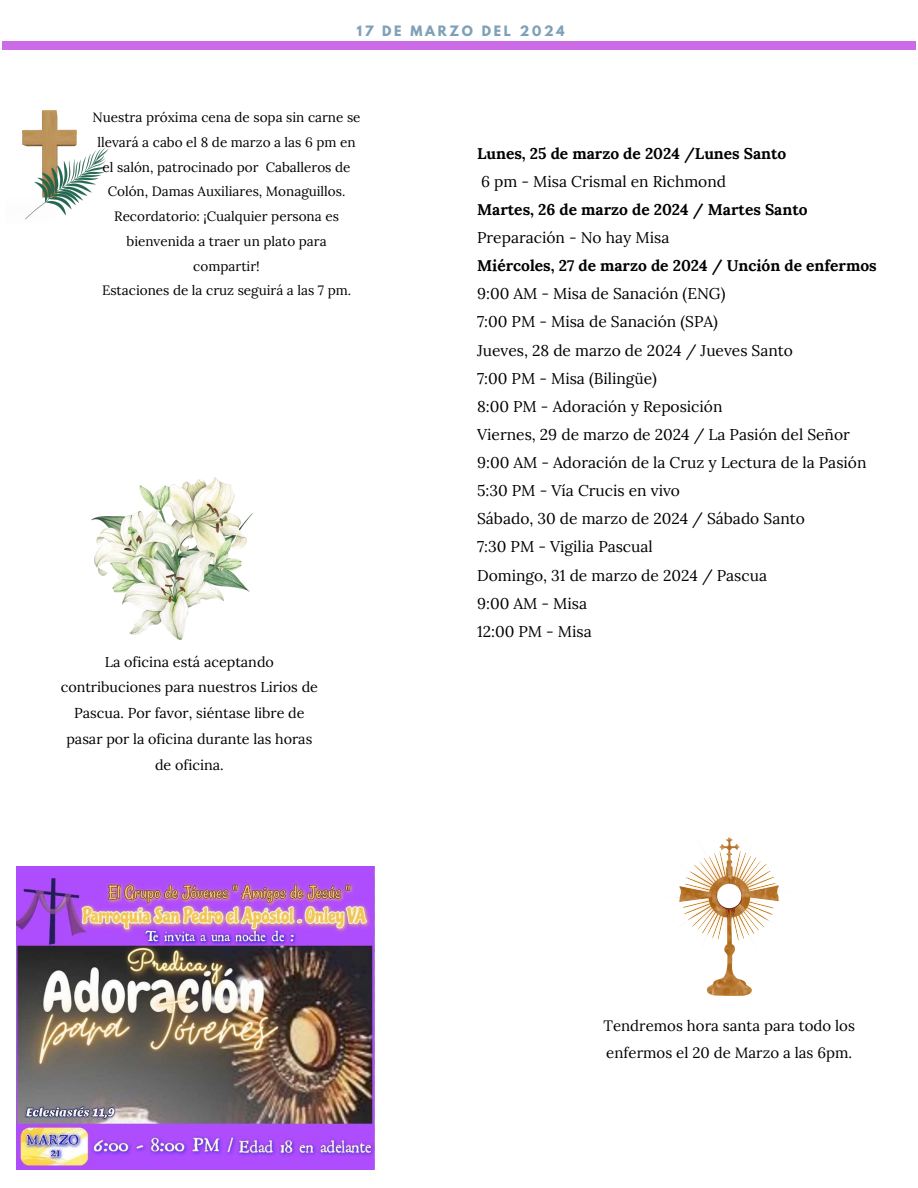
<style>
.page{position:relative;width:918px;height:1188px;background:#fff}
.page>*{position:absolute;margin:0;border:0;box-sizing:border-box;transform-origin:0 0}
.t1{font:15.6px/28.2px "Lora";color:#000}
.t2{font:15px/27px "Lora";color:#000}
.t3{font:14.25px/25.8px "Lora";color:#000;text-align:center}
.t4{font:13.5px/24.8px "Lora";color:#000;text-align:center}
.t5{font:700 12.75px "League Spartan";letter-spacing:.21em;color:#7ea1b8}
.s1{font-weight:700}
</style>
<div class="page">
<div style="left:2px;top:41px;width:914px;height:9px;background:#cb6ce6"></div>
<img style="left:22px;top:111px;width:87px;height:109px">
<img style="left:92px;top:477px;width:161px;height:162px">
<img style="left:17px;top:867px;width:357px;height:303px">
<img style="left:676px;top:837px;width:103px;height:159px">
<p class="t5" style="left:357px;top:25px;width:209px">17 DE MARZO DEL 2024</p>
<h1 class="t4" style="left:93px;top:105px;width:270px">Nuestra próxima cena de sopa sin carne se llevará a cabo el 8 de marzo a las 6 pm en el salón, patrocinado por Caballeros de Colón, Damas Auxiliares, Monaguillos.<br>Recordatorio: ¡Cualquier persona es bienvenida a traer un plato para compartir!</h1>
<p class="t4" style="left:102px;top:278px;width:251px">Estaciones de la cruz seguirá a las 7 pm.</p>
<h1 class="t3" style="left:61px;top:648px;width:259px">La oficina está aceptando contribuciones para nuestros Lirios de<br>Pascua. Por favor, siéntase libre de pasar por la oficina durante las horas de oficina.</h1>
<h1 class="t1" style="left:477px;top:139px;width:401px"><span class="s1">Lunes, 25 de marzo de 2024 /Lunes Santo<br></span>6 pm - Misa Crismal en Richmond<br><span class="s1">Martes, 26 de marzo de 2024 / Martes Santo<br></span>Preparación - No hay Misa<br><span class="s1">Miércoles, 27 de marzo de 2024 / Unción de enfermos<br></span>9:00 AM - Misa de Sanación (ENG)<br>7:00 PM - Misa de Sanación (SPA)<br>Jueves, 28 de marzo de 2024 / Jueves Santo<br>7:00 PM - Misa (Bilingüe)<br>8:00 PM - Adoración y Reposición<br>Viernes, 29 de marzo de 2024 / La Pasión del Señor<br>9:00 AM - Adoración de la Cruz y Lectura de la Pasión<br>5:30 PM - Vía Crucis en vivo<br>Sábado, 30 de marzo de 2024 / Sábado Santo<br>7:30 PM - Vigilia Pascual<br>Domingo, 31 de marzo de 2024 / Pascua<br>9:00 AM - Misa<br>12:00 PM - Misa</h1>
<p class="t2" style="left:603px;top:1012px;width:253px">Tendremos hora santa para todo los enfermos el 20 de Marzo a las 6pm.</p>
</div>
